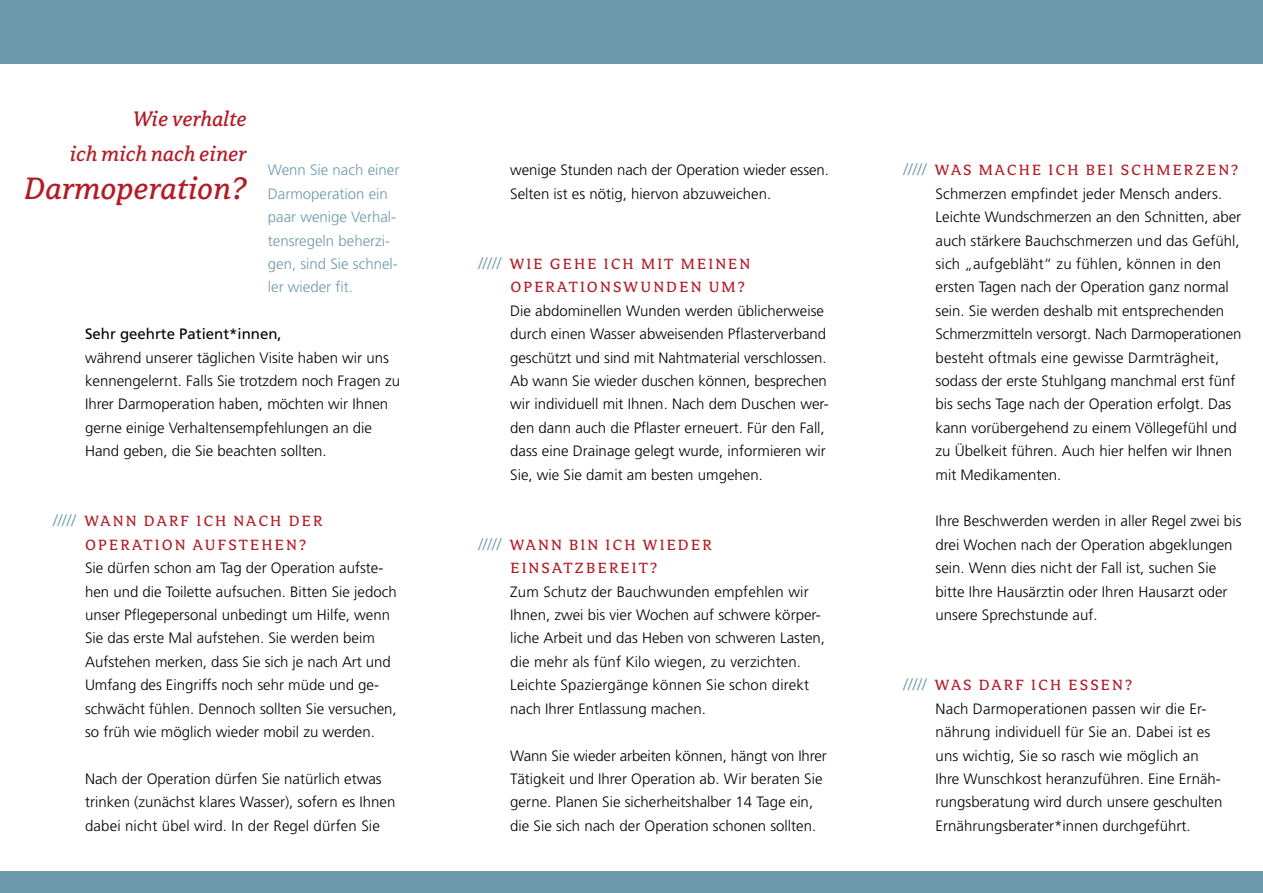
<style>
.page{position:relative;width:1263px;height:893px;background:#fff}
.page>*{position:absolute;margin:0;border:0;box-sizing:border-box;transform-origin:0 0}
.t1{font:italic 34.5px "Avance OT";color:#b21c27}
.t2{font:italic 23.4px/35.1px "Avance OT";color:#b21c27;text-align:right}
.t3{font:16.5px/23.4px "Avance OT";letter-spacing:.13em;color:#b21c27}
.t4{font:300 15px/23.4px "Frutiger LT Std";color:#000}
.t5{font:300 15px/23.4px "Frutiger LT Std";color:#6d99ac}
.t6{font:15px "Frutiger LT Std";color:#000}
.s1{font-family:"Frutiger LT Std";font-weight:300;color:#6d99ac}
</style>
<div class="page">
<div style="left:0;top:0;width:1263px;height:64px;background:#6d99ac"></div>
<div style="left:0;top:872px;width:1263px;height:21px;background:#6d99ac"></div>
<h2 class="t2" style="left:70px;top:102px;width:179px">Wie verhalte<br>ich mich nach einer</h2>
<h1 class="t1" style="left:24px;top:170px;width:224px">Darmoperation?</h1>
<p class="t5" style="left:268px;top:159px;width:133px">Wenn Sie nach einer<br>Darmoperation ein paar wenige Verhal&shy;tensregeln beherzi&shy;gen, sind Sie schnel&shy;ler wieder fit.</p>
<p class="t6" style="left:85px;top:325px;width:198px">Sehr geehrte Patient*innen,</p>
<p class="t4" style="left:85px;top:346px;width:317px">während unserer täglichen Visite haben wir uns kennengelernt. Falls Sie trotzdem noch Fragen zu Ihrer Darmoperation haben, möchten wir Ihnen gerne einige Verhaltensempfehlungen an die Hand geben, die Sie beachten sollten.</p>
<p class="t3" style="left:85px;top:510px;width:239px;text-indent:-32px"><span class="s1">/////</span> WANN DARF ICH NACH DER<br>OPERATION AUFSTEHEN?</p>
<p class="t4" style="left:85px;top:557px;width:313px">Sie dürfen schon am Tag der Operation aufste&shy;hen und die Toilette aufsuchen. Bitten Sie jedoch unser Pflegepersonal unbedingt um Hilfe, wenn Sie das erste Mal aufstehen. Sie werden beim Aufstehen merken, dass Sie sich je nach Art und Umfang des Eingriffs noch sehr müde und ge&shy;schwächt fühlen. Dennoch sollten Sie versuchen, so früh wie möglich wieder mobil zu werden.</p>
<p class="t4" style="left:85px;top:767px;width:312px">Nach der Operation dürfen Sie natürlich etwas trinken (zunächst klares Wasser), sofern es Ihnen dabei nicht übel wird. In der Regel dürfen Sie</p>
<p class="t4" style="left:510px;top:159px;width:320px">wenige Stunden nach der Operation wieder essen.<br>Selten ist es nötig, hiervon abzuweichen.</p>
<p class="t3" style="left:510px;top:253px;width:241px;text-indent:-32px"><span class="s1">/////</span> WIE GEHE ICH MIT MEINEN<br>OPERATIONSWUNDEN UM?</p>
<p class="t4" style="left:510px;top:299px;width:320px">Die abdominellen Wunden werden üblicherweise durch einen Wasser abweisenden Pflasterverband geschützt und sind mit Nahtmaterial verschlossen.<br>Ab wann Sie wieder duschen können, besprechen wir individuell mit Ihnen. Nach dem Duschen wer&shy;den dann auch die Pflaster erneuert. Für den Fall, dass eine Drainage gelegt wurde, informieren wir Sie, wie Sie damit am besten umgehen.</p>
<p class="t3" style="left:510px;top:534px;width:203px;text-indent:-32px"><span class="s1">/////</span> WANN BIN ICH WIEDER<br>EINSATZBEREIT?</p>
<p class="t4" style="left:510px;top:580px;width:316px">Zum Schutz der Bauchwunden empfehlen wir Ihnen, zwei bis vier Wochen auf schwere körper&shy;liche Arbeit und das Heben von schweren Lasten, die mehr als fünf Kilo wiegen, zu verzichten.<br>Leichte Spaziergänge können Sie schon direkt nach Ihrer Entlassung machen.</p>
<p class="t4" style="left:510px;top:744px;width:318px">Wann Sie wieder arbeiten können, hängt von Ihrer Tätigkeit und Ihrer Operation ab. Wir beraten Sie gerne. Planen Sie sicherheitshalber 14 Tage ein, die Sie sich nach der Operation schonen sollten.</p>
<p class="t3" style="left:904px;top:159px;width:336px"><span class="s1">/////</span> WAS MACHE ICH BEI SCHMERZEN?</p>
<p class="t4" style="left:935px;top:182px;width:307px">Schmerzen empfindet jeder Mensch anders.<br>Leichte Wundschmerzen an den Schnitten, aber auch stärkere Bauchschmerzen und das Gefühl, sich „aufgebläht“ zu fühlen, können in den ersten Tagen nach der Operation ganz normal sein. Sie werden deshalb mit entsprechenden Schmerzmitteln versorgt. Nach Darmoperationen besteht oftmals eine gewisse Darmträgheit, sodass der erste Stuhlgang manchmal erst fünf bis sechs Tage nach der Operation erfolgt. Das kann vorübergehend zu einem Völlegefühl und zu Übelkeit führen. Auch hier helfen wir Ihnen mit Medikamenten.</p>
<p class="t4" style="left:935px;top:510px;width:307px">Ihre Beschwerden werden in aller Regel zwei bis drei Wochen nach der Operation abgeklungen sein. Wenn dies nicht der Fall ist, suchen Sie bitte Ihre Hausärztin oder Ihren Hausarzt oder unsere Sprechstunde auf.</p>
<p class="t3" style="left:904px;top:674px;width:230px"><span class="s1">/////</span> WAS DARF ICH ESSEN?</p>
<p class="t4" style="left:935px;top:697px;width:288px">Nach Darmoperationen passen wir die Er&shy;nährung individuell für Sie an. Dabei ist es uns wichtig, Sie so rasch wie möglich an Ihre Wunschkost heranzuführen. Eine Ernäh&shy;rungsberatung wird durch unsere geschulten Ernährungsberater*innen durchgeführt.</p>
</div>
